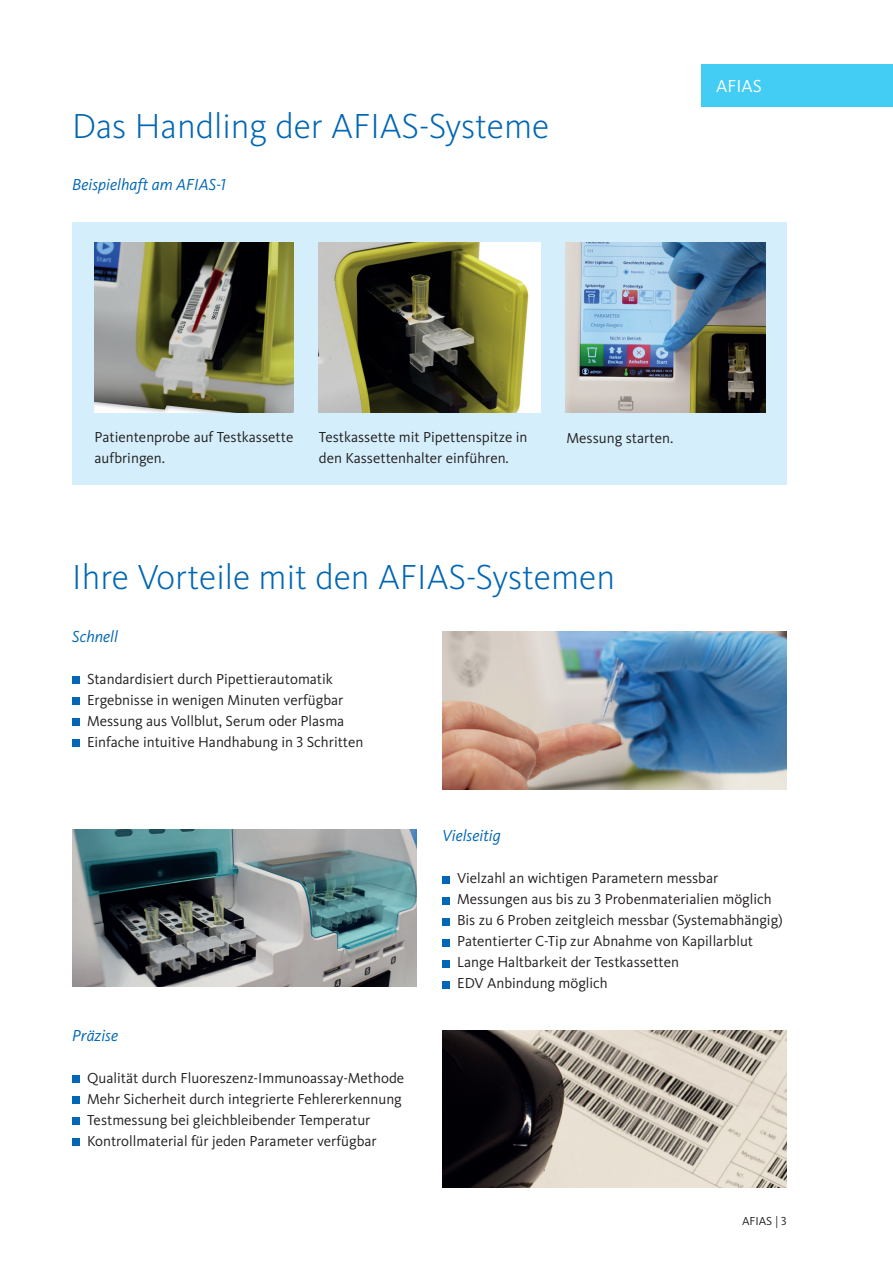
<style>
.page{position:relative;width:893px;height:1263px;background:#fff}
.page>*{position:absolute;margin:0;border:0;box-sizing:border-box;transform-origin:0 0}
.t1{font:300 36px "Kievit Pro";color:#0166b3}
.t2{font:18px "Kievit Pro";color:#fff}
.t3{font:italic 16.5px "Kievit Pro";color:#0166b3}
.t4{font:15px/21px "Kievit Pro";color:#231f20}
.t5{font:12px "Kievit Pro";color:#231f20}
</style>
<div class="page">
<div style="left:702px;top:64px;width:191px;height:42px;background:#43ccf4"></div>
<div style="left:72px;top:222px;width:715px;height:263px;background:#d4effb"></div>
<img style="left:95px;top:243px;width:198px;height:170px">
<img style="left:566px;top:243px;width:199px;height:170px">
<img style="left:319px;top:243px;width:221px;height:170px">
<img style="left:442px;top:631px;width:345px;height:158px">
<img style="left:72px;top:829px;width:345px;height:158px">
<img style="left:442px;top:1030px;width:345px;height:158px">
<div style="left:72px;top:676px;width:8px;height:8px;background:#0166b3"></div>
<div style="left:442px;top:876px;width:8px;height:7px;background:#0166b3"></div>
<div style="left:72px;top:1075px;width:8px;height:8px;background:#0166b3"></div>
<div style="left:72px;top:697px;width:8px;height:8px;background:#0166b3"></div>
<div style="left:442px;top:897px;width:8px;height:7px;background:#0166b3"></div>
<div style="left:72px;top:1096px;width:8px;height:8px;background:#0166b3"></div>
<div style="left:72px;top:718px;width:8px;height:8px;background:#0166b3"></div>
<div style="left:442px;top:918px;width:8px;height:7px;background:#0166b3"></div>
<div style="left:72px;top:1117px;width:8px;height:8px;background:#0166b3"></div>
<div style="left:72px;top:739px;width:8px;height:8px;background:#0166b3"></div>
<div style="left:442px;top:939px;width:8px;height:7px;background:#0166b3"></div>
<div style="left:72px;top:1138px;width:8px;height:8px;background:#0166b3"></div>
<div style="left:442px;top:960px;width:8px;height:7px;background:#0166b3"></div>
<div style="left:442px;top:981px;width:8px;height:7px;background:#0166b3"></div>
<p class="t1" style="left:72px;top:104px;width:479px">Das Handling der AFIAS-Systeme</p>
<p class="t3" style="left:72px;top:175px;width:155px">Beispielhaft am AFIAS-1</p>
<p class="t2" style="left:716px;top:75px;width:47px">AFIAS</p>
<p class="t4" style="left:95px;top:427px;width:200px">Patientenprobe auf Testkassette aufbringen.</p>
<p class="t4" style="left:319px;top:427px;width:210px">Testkassette mit Pipettenspitze in</p>
<p class="t4" style="left:567px;top:427px;width:108px">Messung starten.</p>
<p class="t4" style="left:319px;top:448px;width:192px">den Kassettenhalter einführen.</p>
<p class="t1" style="left:72px;top:556px;width:544px">Ihre Vorteile mit den AFIAS-Systemen</p>
<p class="t3" style="left:72px;top:626px;width:47px">Schnell</p>
<p class="t4" style="left:87px;top:668px;width:247px">Standardisiert durch Pipettierautomatik</p>
<p class="t4" style="left:87px;top:689px;width:258px">Ergebnisse in wenigen Minuten verfügbar</p>
<p class="t4" style="left:87px;top:710px;width:259px">Messung aus Vollblut, Serum oder Plasma</p>
<p class="t4" style="left:87px;top:731px;width:278px">Einfache intuitive Handhabung in 3 Schritten</p>
<p class="t3" style="left:442px;top:826px;width:60px">Vielseitig</p>
<p class="t3" style="left:72px;top:1025px;width:47px">Präzise</p>
<p class="t4" style="left:87px;top:1067px;width:319px">Qualität durch Fluoreszenz-Immunoassay-Methode</p>
<p class="t4" style="left:87px;top:1088px;width:316px">Mehr Sicherheit durch integrierte Fehlererkennung</p>
<p class="t4" style="left:87px;top:1109px;width:285px">Testmessung bei gleichbleibender Temperatur</p>
<p class="t4" style="left:87px;top:1130px;width:291px">Kontrollmaterial für jeden Parameter verfügbar</p>
<p class="t4" style="left:457px;top:868px;width:263px">Vielzahl an wichtigen Parametern messbar</p>
<p class="t4" style="left:457px;top:889px;width:316px">Messungen aus bis zu 3 Probenmaterialien möglich</p>
<p class="t4" style="left:457px;top:910px;width:327px">Bis zu 6 Proben zeitgleich messbar (Systemabhängig)</p>
<p class="t4" style="left:457px;top:931px;width:298px">Patentierter C-Tip zur Abnahme von Kapillarblut</p>
<p class="t4" style="left:457px;top:952px;width:223px">Lange Haltbarkeit der Testkassetten</p>
<p class="t4" style="left:457px;top:973px;width:152px">EDV Anbindung möglich</p>
<p class="t5" style="left:742px;top:1214px;width:46px">AFIAS | 3</p>
</div>
